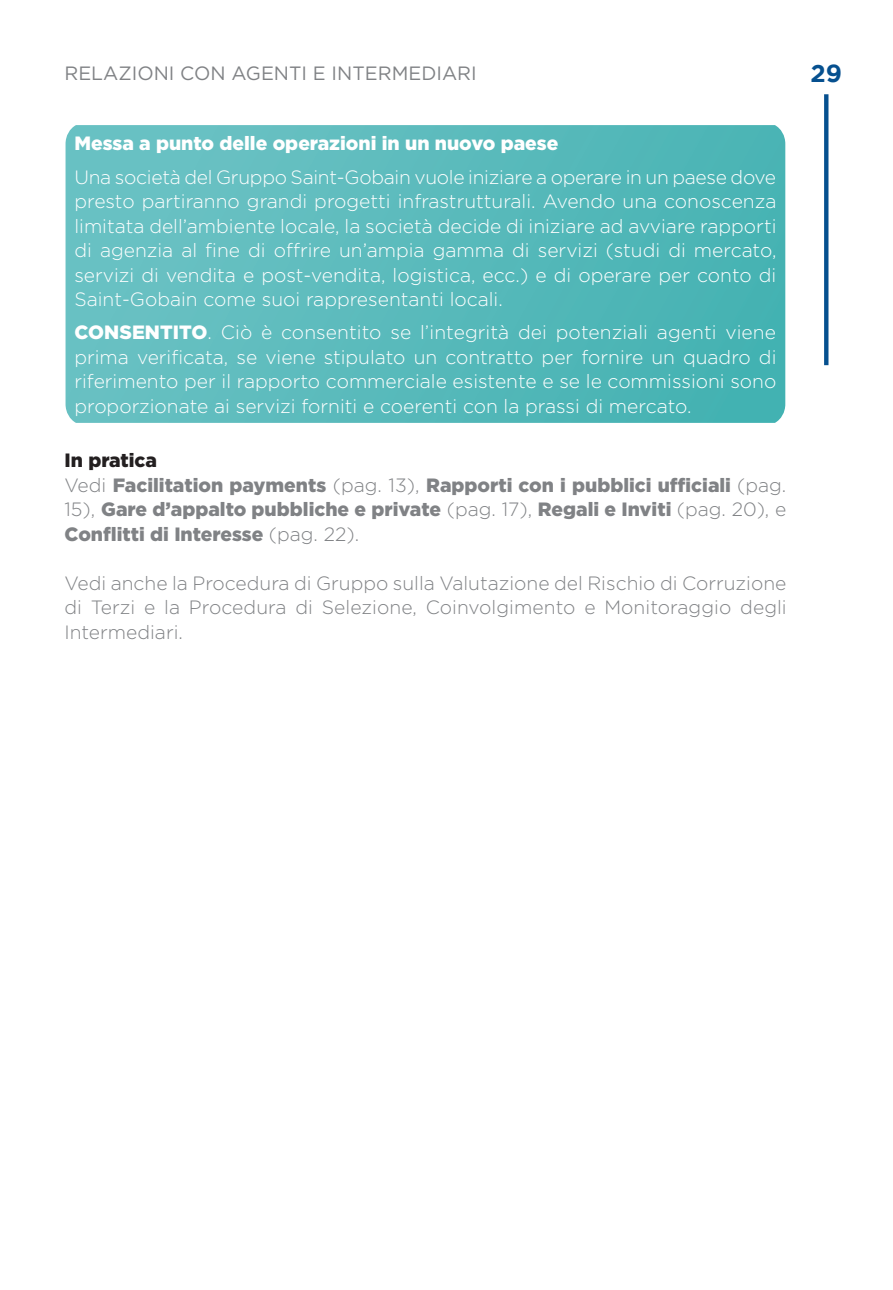
<style>
.page{position:relative;width:893px;height:1290px;background:#fff}
.page>*{position:absolute;margin:0;border:0;box-sizing:border-box;transform-origin:0 0}
.t1{font:700 24.5px "Gotham";color:#06508f}
.t2{font:300 19.25px/24.5px "Gotham";color:#fff;text-align:justify}
.t3{font:900 19.25px/24.5px "Gotham";color:#808285;text-align:justify}
.t4{font:300 19.25px/24.5px "Gotham";letter-spacing:.005em;color:#808285;text-align:justify}
.t5{font:900 19.25px "Gotham";color:#fff}
.t6{font:19.25px "Gotham";color:#808285}
.t7{font:900 19.25px "Gotham";color:#231f20}
.s1{font-weight:900}
.s2{font-weight:300}
</style>
<div class="page">
<svg style="left:824px;top:94px;width:4px;height:271px"></svg>
<svg style="left:66px;top:125px;width:719px;height:298px;background:#59babb"></svg>
<p class="t6" style="left:64px;top:61px;width:414px">RELAZIONI CON AGENTI E INTERMEDIARI</p>
<p class="t1" style="left:810px;top:60px;width:33px">29</p>
<p class="t5" style="left:74px;top:130px;width:485px">Messa a punto delle operazioni in un nuovo paese</p>
<p class="t2" style="left:74px;top:164px;width:704px">Una società del Gruppo Saint-Gobain vuole iniziare a operare in un paese dove presto partiranno grandi progetti infrastrutturali. Avendo una conoscenza limitata dell’ambiente locale, la società decide di iniziare ad avviare rapporti di agenzia al fine di offrire un’ampia gamma di servizi (studi di mercato, servizi di vendita e post-vendita, logistica, ecc.) e di operare per conto di Saint-Gobain come suoi rappresentanti locali.</p>
<p class="t2" style="left:74px;top:320px;width:704px"><span class="s1">CONSENTITO</span>. Ciò è consentito se l’integrità dei potenziali agenti viene prima verificata, se viene stipulato un contratto per fornire un quadro di riferimento per il rapporto commerciale esistente e se le commissioni sono proporzionate ai servizi forniti e coerenti con la prassi di mercato.</p>
<p class="t7" style="left:64px;top:447px;width:94px">In pratica</p>
<p class="t3" style="left:64px;top:472px;width:723px"><span class="s2">Vedi</span> Facilitation payments <span class="s2">(pag. 13),</span> Rapporti con i pubblici ufficiali <span class="s2">(pag.<br>15),</span> Gare d’appalto pubbliche e private <span class="s2">(pag. 17),</span> Regali e Inviti <span class="s2">(pag. 20), e </span>Conflitti di Interesse <span class="s2">(pag. 22).</span></p>
<p class="t4" style="left:64px;top:570px;width:724px">Vedi anche la Procedura di Gruppo sulla Valutazione del Rischio di Corruzione di Terzi e la Procedura di Selezione, Coinvolgimento e Monitoraggio degli Intermediari.</p>
</div>
